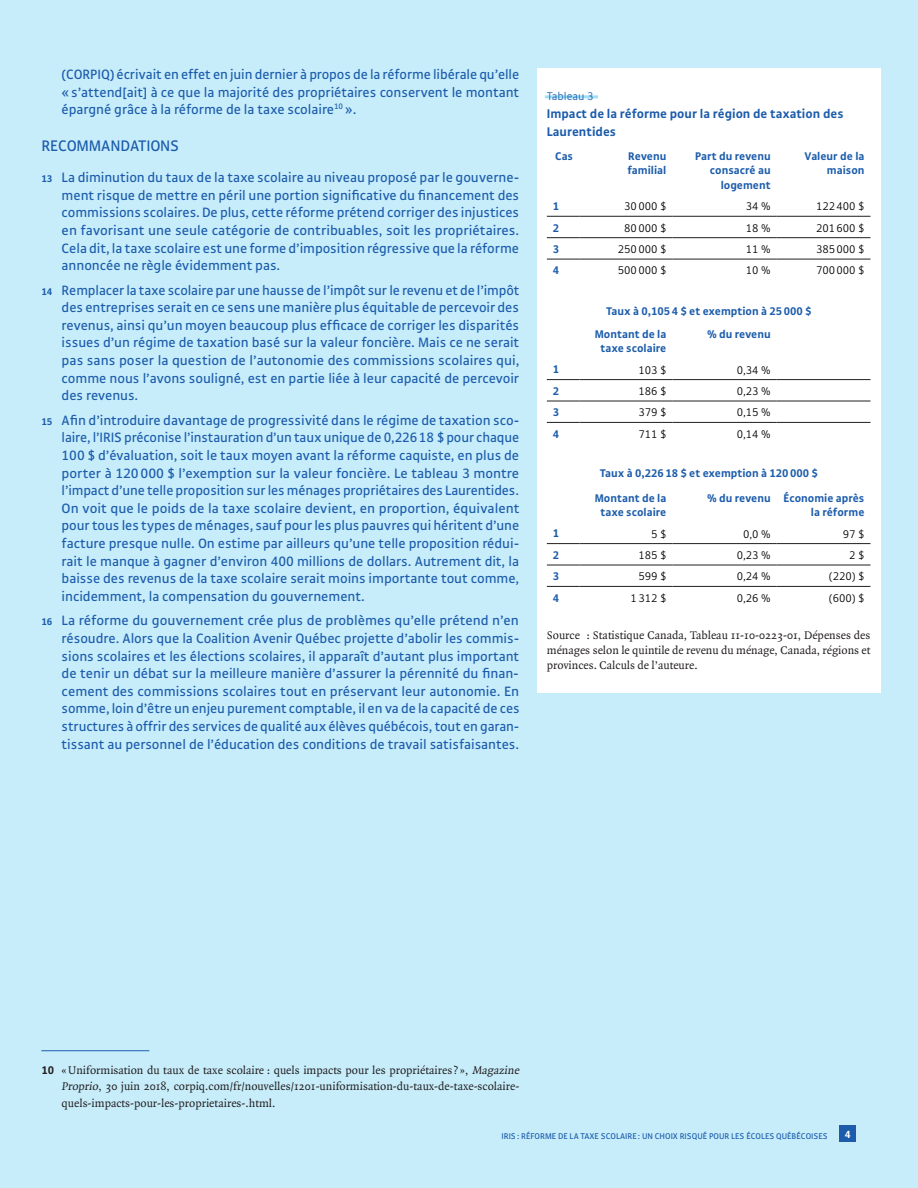
<style>
.page{position:relative;width:918px;height:1188px;background:#c7edfb}
.page>*{position:absolute;margin:0;border:0;box-sizing:border-box;transform-origin:0 0}
.t1{font:16.5px "Gak Sans";letter-spacing:-.01em;color:#1c5cab}
.t2{font:14.7px/17.5px "Gak Sans";letter-spacing:-.005em;color:#1c5cab;text-align:justify}
.t3{font:700 13.5px/18px "Gak Sans";color:#1c5cab}
.t4{font:12px/16.5px "Quadraat";color:#231f20}
.t5{font:700 12px/14.4px "Gak Sans";color:#1c5cab;text-align:right}
.t6{font:300 12px "Gak Sans";color:#000001}
.t7{font:300 12px "Gak Sans";color:#1c5cab}
.t8{font:700 11.25px "Gak Sans";color:#fff}
.t9{font:9px "Gak Sans";color:#1c5cab}
.s1{font-weight:700;font-size:10.5px}
.s2{font-family:"Gak Sans";font-weight:700}
</style>
<div class="page">
<div style="left:840px;top:1126px;width:16px;height:16px;background:#1c5cab"></div>
<hr style="left:41px;top:1050px;width:108px;height:1px;background:#1c5cab">
<div style="left:537px;top:68px;width:344px;height:624px;background:#fff"></div>
<hr style="left:545px;top:95px;width:53px;height:3px;background:#00aeef">
<hr style="left:547px;top:216px;width:32px;height:1px;background:#231f20">
<hr style="left:579px;top:216px;width:93px;height:1px;background:#231f20">
<hr style="left:672px;top:216px;width:105px;height:1px;background:#231f20">
<hr style="left:777px;top:216px;width:94px;height:1px;background:#231f20">
<hr style="left:547px;top:237px;width:32px;height:1px;background:#231f20">
<hr style="left:579px;top:237px;width:93px;height:1px;background:#231f20">
<hr style="left:672px;top:237px;width:105px;height:1px;background:#231f20">
<hr style="left:777px;top:237px;width:94px;height:1px;background:#231f20">
<hr style="left:547px;top:259px;width:32px;height:1px;background:#231f20">
<hr style="left:579px;top:259px;width:93px;height:1px;background:#231f20">
<hr style="left:672px;top:259px;width:105px;height:1px;background:#231f20">
<hr style="left:777px;top:259px;width:94px;height:1px;background:#231f20">
<hr style="left:547px;top:379px;width:32px;height:1px;background:#231f20">
<hr style="left:579px;top:379px;width:93px;height:1px;background:#231f20">
<hr style="left:672px;top:379px;width:105px;height:1px;background:#231f20">
<hr style="left:777px;top:379px;width:94px;height:1px;background:#231f20">
<hr style="left:547px;top:401px;width:32px;height:1px;background:#231f20">
<hr style="left:579px;top:401px;width:93px;height:1px;background:#231f20">
<hr style="left:672px;top:401px;width:105px;height:1px;background:#231f20">
<hr style="left:777px;top:401px;width:94px;height:1px;background:#231f20">
<hr style="left:547px;top:422px;width:32px;height:1px;background:#231f20">
<hr style="left:579px;top:422px;width:93px;height:1px;background:#231f20">
<hr style="left:672px;top:422px;width:105px;height:1px;background:#231f20">
<hr style="left:777px;top:422px;width:94px;height:1px;background:#231f20">
<hr style="left:547px;top:543px;width:32px;height:1px;background:#231f20">
<hr style="left:579px;top:543px;width:93px;height:1px;background:#231f20">
<hr style="left:672px;top:543px;width:105px;height:1px;background:#231f20">
<hr style="left:777px;top:543px;width:94px;height:1px;background:#231f20">
<hr style="left:547px;top:565px;width:32px;height:1px;background:#231f20">
<hr style="left:579px;top:565px;width:93px;height:1px;background:#231f20">
<hr style="left:672px;top:565px;width:105px;height:1px;background:#231f20">
<hr style="left:777px;top:565px;width:94px;height:1px;background:#231f20">
<hr style="left:547px;top:586px;width:32px;height:1px;background:#231f20">
<hr style="left:579px;top:586px;width:93px;height:1px;background:#231f20">
<hr style="left:672px;top:586px;width:105px;height:1px;background:#231f20">
<hr style="left:777px;top:586px;width:94px;height:1px;background:#231f20">
<p class="t2" style="left:62px;top:65px;width:459px">(CORPIQ) écrivait en effet en juin dernier à propos de la réforme libérale qu’elle «s’attend[ait] à ce que la majorité des propriétaires conservent le montant épargné grâce à la réforme de la taxe scolaire<sup>10</sup> ».</p>
<p class="t1" style="left:41px;top:137px;width:140px">RECOMMANDATIONS</p>
<p class="t2" style="left:62px;top:169px;width:459px;text-indent:-20px"><span class="s1">13</span> La diminution du taux de la taxe scolaire au niveau proposé par le gouverne&shy;ment risque de mettre en péril une portion significative du financement des commissions scolaires. De plus, cette réforme prétend corriger des injustices en favorisant une seule catégorie de contribuables, soit les propriétaires.<br>Cela dit, la taxe scolaire est une forme d’imposition régressive que la réforme annoncée ne règle évidemment pas.</p>
<p class="t2" style="left:62px;top:281px;width:459px;text-indent:-20px"><span class="s1">14</span> Remplacer la taxe scolaire par une hausse de l’impôt sur le revenu et de l’impôt des entreprises serait en ce sens une manière plus équitable de percevoir des revenus, ainsi qu’un moyen beaucoup plus efficace de corriger les disparités issues d’un régime de taxation basé sur la valeur foncière. Mais ce ne serait pas sans poser la question de l’autonomie des commissions scolaires qui, comme nous l’avons souligné, est en partie liée à leur capacité de percevoir des revenus.</p>
<p class="t2" style="left:62px;top:411px;width:459px;text-indent:-20px"><span class="s1">15</span> Afin d’introduire davantage de progressivité dans le régime de taxation sco&shy;laire, l’IRIS préconise l’instauration d’un taux unique de 0,22618 $ pour chaque 100 $ d’évaluation, soit le taux moyen avant la réforme caquiste, en plus de porter à 120000 $ l’exemption sur la valeur foncière. Le tableau 3 montre l’impact d’une telle proposition sur les ménages propriétaires des Laurentides.<br>On voit que le poids de la taxe scolaire devient, en proportion, équivalent pour tous les types de ménages, sauf pour les plus pauvres qui héritent d’une facture presque nulle. On estime par ailleurs qu’une telle proposition rédui&shy;rait le manque à gagner d’environ 400 millions de dollars. Autrement dit, la baisse des revenus de la taxe scolaire serait moins importante tout comme, incidemment, la compensation du gouvernement.</p>
<p class="t2" style="left:62px;top:612px;width:460px;text-indent:-20px"><span class="s1">16</span> La réforme du gouvernement crée plus de problèmes qu’elle prétend n’en résoudre. Alors que la Coalition Avenir Québec projette d’abolir les commis&shy;sions scolaires et les élections scolaires, il apparaît d’autant plus important de tenir un débat sur la meilleure manière d’assurer la pérennité du finan&shy;cement des commissions scolaires tout en préservant leur autonomie. En somme, loin d’être un enjeu purement comptable, il en va de la capacité de ces structures à offrir des services de qualité aux élèves québécois, tout en garan&shy;tissant au personnel de l’éducation des conditions de travail satisfaisantes.</p>
<p class="t7" style="left:547px;top:90px;width:48px">Tableau 3</p>
<p class="t3" style="left:547px;top:105px;width:298px">Impact de la réforme pour la région de taxation des<br>Laurentides</p>
<p class="t5" style="left:555px;top:149px;width:19px">Cas</p>
<p class="t5" style="left:627px;top:149px;width:40px;text-align:left">Revenu familial</p>
<p class="t5" style="left:695px;top:149px;width:77px">Part du revenu consacré au logement</p>
<p class="t5" style="left:805px;top:149px;width:61px">Valeur de la maison</p>
<p class="t5" style="left:553px;top:199px;width:8px">1</p>
<p class="t6" style="left:624px;top:200px;width:44px">30000 $</p>
<p class="t6" style="left:746px;top:200px;width:26px">34%</p>
<p class="t6" style="left:816px;top:200px;width:50px">122400 $</p>
<p class="t5" style="left:553px;top:220px;width:8px">2</p>
<p class="t6" style="left:624px;top:222px;width:44px">80000 $</p>
<p class="t6" style="left:746px;top:222px;width:26px">18%</p>
<p class="t6" style="left:816px;top:222px;width:50px">201600 $</p>
<p class="t5" style="left:553px;top:242px;width:8px">3</p>
<p class="t6" style="left:618px;top:243px;width:50px">250000 $</p>
<p class="t6" style="left:746px;top:243px;width:26px">11%</p>
<p class="t6" style="left:816px;top:243px;width:50px">385000 $</p>
<p class="t5" style="left:553px;top:263px;width:8px">4</p>
<p class="t6" style="left:618px;top:264px;width:50px">500000 $</p>
<p class="t6" style="left:746px;top:264px;width:26px">10%</p>
<p class="t6" style="left:816px;top:264px;width:50px">700000 $</p>
<p class="t5" style="left:606px;top:304px;width:207px">Taux à 0,1054 $ et exemption à 25000 $</p>
<p class="t5" style="left:595px;top:327px;width:73px;text-align:center">Montant de la taxe scolaire</p>
<p class="t5" style="left:707px;top:327px;width:65px">% du revenu</p>
<p class="t5" style="left:553px;top:362px;width:8px">1</p>
<p class="t6" style="left:638px;top:364px;width:29px">103 $</p>
<p class="t6" style="left:737px;top:364px;width:36px">0,34 %</p>
<p class="t5" style="left:553px;top:384px;width:8px">2</p>
<p class="t6" style="left:638px;top:385px;width:29px">186 $</p>
<p class="t6" style="left:737px;top:385px;width:36px">0,23 %</p>
<p class="t5" style="left:553px;top:405px;width:8px">3</p>
<p class="t6" style="left:638px;top:406px;width:29px">379 $</p>
<p class="t6" style="left:737px;top:406px;width:36px">0,15 %</p>
<p class="t5" style="left:553px;top:427px;width:8px">4</p>
<p class="t6" style="left:638px;top:428px;width:29px">711 $</p>
<p class="t6" style="left:737px;top:428px;width:36px">0,14 %</p>
<p class="t5" style="left:600px;top:466px;width:220px">Taux à 0,22618 $ et exemption à 120000 $</p>
<p class="t5" style="left:595px;top:491px;width:73px;text-align:center">Montant de la taxe scolaire</p>
<p class="t5" style="left:707px;top:491px;width:159px">% du revenu Économie après la réforme</p>
<p class="t5" style="left:553px;top:526px;width:8px">1</p>
<p class="t6" style="left:651px;top:528px;width:17px">5$</p>
<p class="t6" style="left:743px;top:528px;width:29px">0,0 %</p>
<p class="t6" style="left:843px;top:528px;width:23px">97$</p>
<p class="t5" style="left:553px;top:548px;width:8px">2</p>
<p class="t6" style="left:638px;top:549px;width:29px">185 $</p>
<p class="t6" style="left:737px;top:549px;width:36px">0,23 %</p>
<p class="t6" style="left:849px;top:549px;width:17px">2$</p>
<p class="t5" style="left:553px;top:569px;width:8px">3</p>
<p class="t6" style="left:638px;top:570px;width:29px">599 $</p>
<p class="t6" style="left:737px;top:570px;width:36px">0,24 %</p>
<p class="t6" style="left:829px;top:570px;width:37px">(220) $</p>
<p class="t5" style="left:553px;top:591px;width:8px">4</p>
<p class="t6" style="left:631px;top:592px;width:37px">1312 $</p>
<p class="t6" style="left:737px;top:592px;width:36px">0,26 %</p>
<p class="t6" style="left:829px;top:592px;width:37px">(600) $</p>
<p class="t4" style="left:547px;top:628px;width:325px;line-height:15px;text-align:justify">Source : Statistique Canada, Tableau 11-10-0223-01, Dépenses des ménages selon le quintile de revenu du ménage, Canada, régions et provinces. Calculs de l’auteure.</p>
<p class="t4" style="left:62px;top:1062px;width:461px;text-indent:-20px"><span class="s2">10</span> «Uniformisation du taux de taxe scolaire : quels impacts pour les propriétaires ? », Magazine<br>Proprio, 30 juin 2018, corpiq.com/fr/nouvelles/1201-uniformisation-du-taux-de-taxe-scolaire&shy;quels-impacts-pour-les-proprietaires-.html.</p>
<p class="t9" style="left:502px;top:1131px;width:328px">IRIS: RÉFORME DE LA TAXE SCOLAIRE : UN CHOIX RISQUÉ POUR LES ÉCOLES QUÉBÉCOISES</p>
<p class="t8" style="left:845px;top:1128px;width:7px">4</p>
</div>
